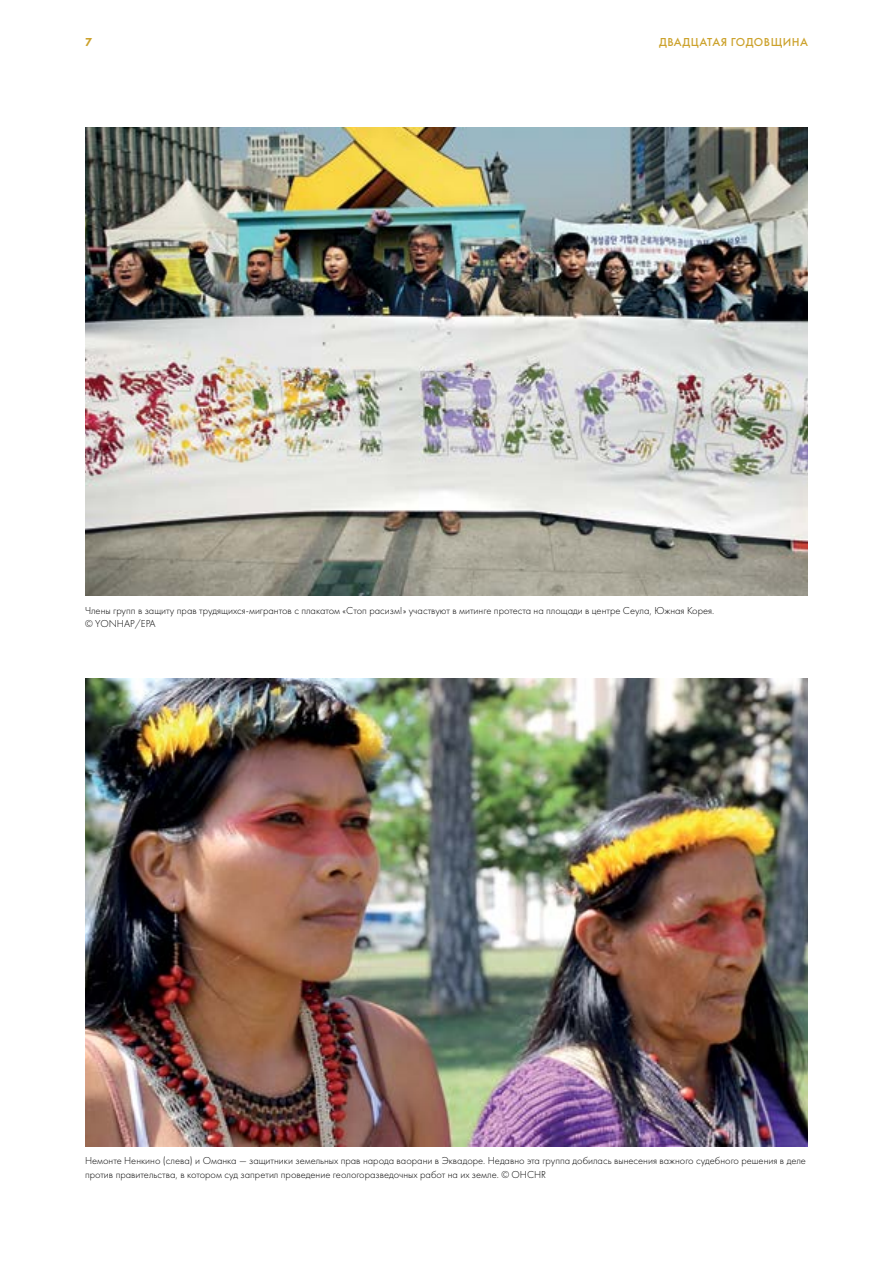
<style>
.page{position:relative;width:893px;height:1263px;background:#fff}
.page>*{position:absolute;margin:0;border:0;box-sizing:border-box;transform-origin:0 0}
.t1{font:500 12px "Futura PT";letter-spacing:.04em;color:#cca22c}
.t2{font:800 12px "Futura PT";color:#cca22c}
.t3{font:300 10.5px/13.5px "Futura PT";color:#000}
</style>
<div class="page">
<img style="left:85px;top:128px;width:723px;height:467px">
<img style="left:85px;top:678px;width:723px;height:468px">
<p class="t2" style="left:85px;top:34px;width:9px">7</p>
<p class="t1" style="left:659px;top:34px;width:150px">ДВАДЦАТАЯ ГОДОВЩИНА</p>
<p class="t3" style="left:85px;top:604px;width:631px">Члены групп в защиту прав трудящихся-мигрантов с плакатом «Стоп расизм!» участвуют в митинге протеста на площади в центре Сеула, Южная Корея. © YONHAP/EPA</p>
<p class="t3" style="left:85px;top:1154px;width:722px">Немонте Ненкино (слева) и Оманка — защитники земельных прав народа ваорани в Эквадоре. Недавно эта группа добилась вынесения важного судебного решения в деле против правительства, в котором суд запретил проведение геологоразведочных работ на их земле. © OHCHR</p>
</div>
